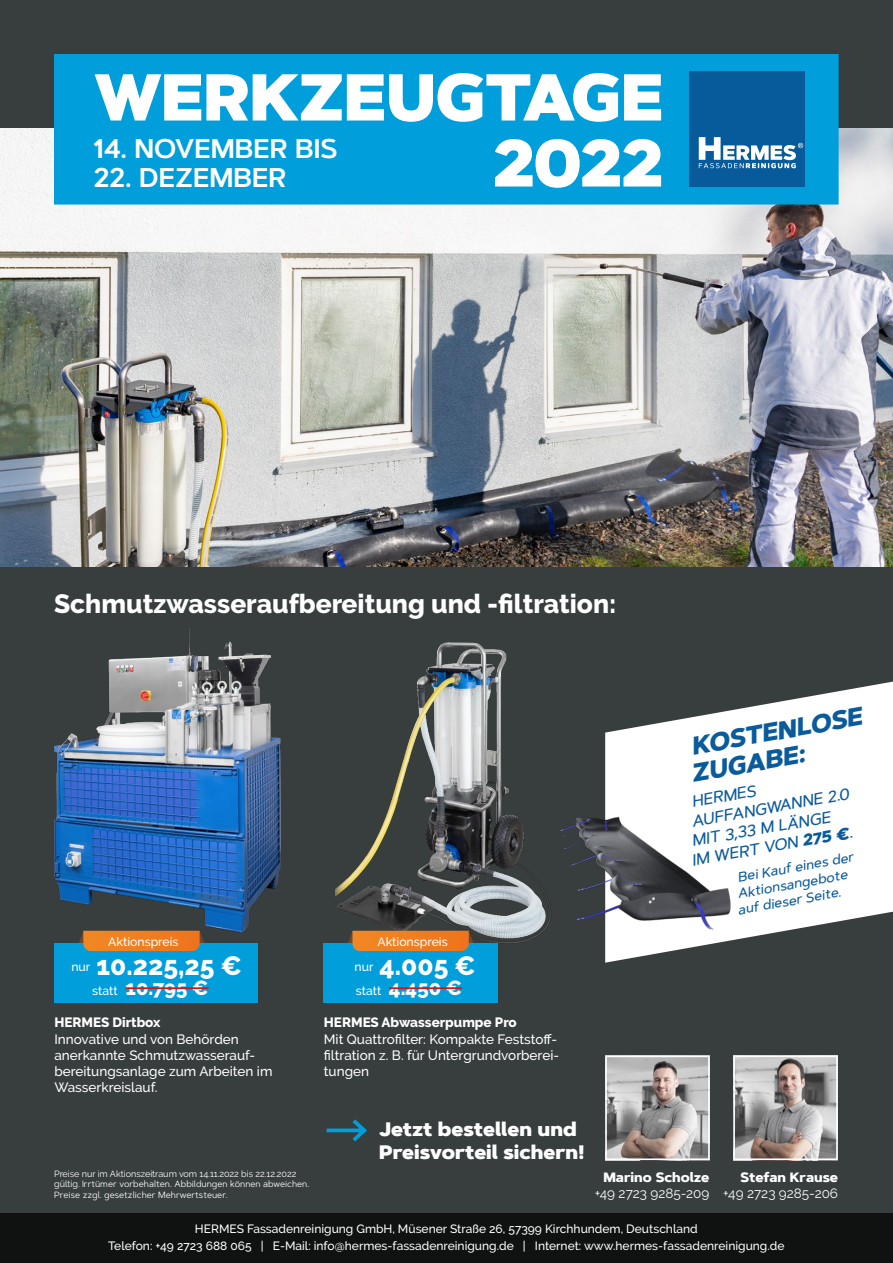
<style>
.page{position:relative;width:893px;height:1263px;background:#383d3d}
.page>*{position:absolute;margin:0;border:0;box-sizing:border-box;transform-origin:0 0}
.t1{font:900 66px/66px "Artegra Sans";color:#fff;text-align:right}
.t2{font:600 27px "Artegra Sans";color:#fff}
.t3{font:800 26.4px "Raleway";color:#fff}
.t4{font:italic 800 25.2px/27px "Artegra Sans";color:#0a5b9c}
.t5{font:800 20.25px "Raleway";color:#fff}
.t6{font:900 19.5px/23.4px "Artegra Sans";color:#fff}
.t7{font:italic 500 16.05px "Artegra Sans";color:#0a5b9c}
.t8{font:500 13.5px/16.2px "Raleway";color:#fff}
.t9{font:italic 500 13.5px/16.2px "Artegra Sans";color:#0a5b9c}
.t10{font:800 13.5px "Raleway";color:#fff}
.t11{font:13.5px "Raleway";color:#fff}
.t12{font:800 13.5px "Artegra Sans";color:#fff}
.t13{font:500 12.15px "Raleway";color:#fff}
.t14{font:500 12px/16.5px "Raleway";color:#fff;text-align:center}
.t15{font:9px/10.8px "Artegra Sans";color:#fff}
.t16{font:9px "Raleway";color:#fff}
.s1{font-weight:500;font-size:12.15px}
.s2{font-weight:800}
.s3{font-family:"Raleway"}
</style>
<div class="page">
<img style="left:0;top:129px;width:893px;height:438px">
<div style="left:54px;top:54px;width:785px;height:151px;background:#009edb"></div>
<div style="left:689px;top:71px;width:116px;height:116px;background:#085b9b"></div>
<svg style="left:699px;top:137px;width:104px;height:31px"></svg>
<img style="left:54px;top:628px;width:227px;height:305px">
<img style="left:335px;top:642px;width:216px;height:307px">
<div style="left:54px;top:943px;width:204px;height:60px;background:#009edb"></div>
<hr style="left:126px;top:987px;width:83px;height:2px;background:#cd1719">
<svg style="left:77px;top:931px;width:129px;height:20px;background:#da7b29"></svg>
<div style="left:323px;top:943px;width:174px;height:60px;background:#009edb"></div>
<hr style="left:389px;top:987px;width:73px;height:2px;background:#cd1719">
<svg style="left:346px;top:931px;width:129px;height:20px;background:#da7b29"></svg>
<svg style="left:605px;top:682px;width:288px;height:257px;fill:#fff"></svg>
<img style="left:560px;top:782px;width:182px;height:181px">
<img style="left:736px;top:1058px;width:99px;height:99px">
<div style="left:733px;top:1055px;width:105px;height:105px;border:2px solid #fff"></div>
<img style="left:608px;top:1058px;width:99px;height:99px">
<div style="left:605px;top:1055px;width:105px;height:105px;border:2px solid #fff"></div>
<svg style="left:326px;top:1119px;width:41px;height:23px"></svg>
<div style="left:0;top:1213px;width:893px;height:50px;background:#101212"></div>
<h1 class="t1" style="left:95px;top:65px;width:570px">WERKZEUGTAGE<br>2022</h1>
<h2 class="t2" style="left:94px;top:129px;width:245px">14. NOVEMBER BIS</h2>
<h2 class="t2" style="left:94px;top:158px;width:194px">22. DEZEMBER</h2>
<h3 class="t3" style="left:54px;top:589px;width:564px">Schmutzwasseraufbereitung und -filtration:</h3>
<p class="t13" style="left:108px;top:934px;width:72px">Aktionspreis</p>
<h3 class="t3" style="left:71px;top:950px;width:172px"><span class="s1">nur</span> 10.225,25 €</h3>
<h3 class="t5" style="left:92px;top:976px;width:118px"><span class="s1">statt</span> 10.795 €</h3>
<p class="t10" style="left:54px;top:1015px;width:108px">HERMES Dirtbox</p>
<p class="t8" style="left:54px;top:1031px;width:220px">Innovative und von Behörden anerkannte Schmutzwasserauf&shy;bereitungsanlage zum Arbeiten im<br>Wasserkreislauf.</p>
<p class="t13" style="left:377px;top:934px;width:72px">Aktionspreis</p>
<h3 class="t3" style="left:354px;top:950px;width:123px"><span class="s1">nur</span> 4.005 €</h3>
<h3 class="t5" style="left:356px;top:976px;width:108px"><span class="s1">statt</span> 4.450 €</h3>
<p class="t10" style="left:324px;top:1015px;width:194px">HERMES Abwasserpumpe Pro</p>
<p class="t8" style="left:324px;top:1031px;width:237px">Mit Quattrofilter: Kompakte Feststoff&shy;filtration z. B. für Untergrundvorberei&shy;tungen</p>
<h3 class="t6" style="left:379px;top:1118px;width:207px">Jetzt bestellen und<br>Preisvorteil sichern!</h3>
<h3 class="t4" style="left:684px;top:733px;width:179px;rotate:-10deg">KOSTENLOSE<br>ZUGABE:</h3>
<h3 class="t7" style="left:690px;top:790px;width:66px;rotate:-10deg">HERMES</h3>
<h3 class="t7" style="left:690px;top:810px;width:161px;rotate:-10deg">AUFFANGWANNE 2.0</h3>
<h3 class="t7" style="left:690px;top:830px;width:142px;rotate:-10deg">MIT 3,33 M LÄNGE</h3>
<h3 class="t7" style="left:690px;top:849px;width:164px;rotate:-10deg">IM WERT VON <span class="s2">275 €</span>.</h3>
<p class="t9" style="left:731px;top:870px;width:125px;text-indent:6px;rotate:-10deg">Bei Kauf eines der<br>Aktionsangebote auf dieser Seite.</p>
<p class="t16" style="left:54px;top:1168px;width:244px">Preise nur im Aktionszeitraum vom 14.11.2022 bis 22.12.2022</p>
<p class="t15" style="left:54px;top:1178px;width:257px"><span class="s3">gültig.</span> Irrtümer vorbehalten. Abbildungen können abweichen.<br>Preise zzgl. gesetzlicher Mehrwertsteuer.</p>
<p class="t14" style="left:108px;top:1221px;width:678px">HERMES Fassadenreinigung GmbH, Müsener Straße 26, 57399 Kirchhundem, Deutschland<br>Telefon: +49 2723 688 065 | E-Mail: info@hermes-fassadenreinigung.de | Internet: www.hermes-fassadenreinigung.de</p>
<p class="t12" style="left:740px;top:1166px;width:99px">Stefan Krause</p>
<p class="t11" style="left:723px;top:1185px;width:116px">+49 2723 9285-206</p>
<p class="t12" style="left:603px;top:1166px;width:107px">Marino Scholze</p>
<p class="t11" style="left:595px;top:1185px;width:116px">+49 2723 9285-209</p>
</div>
